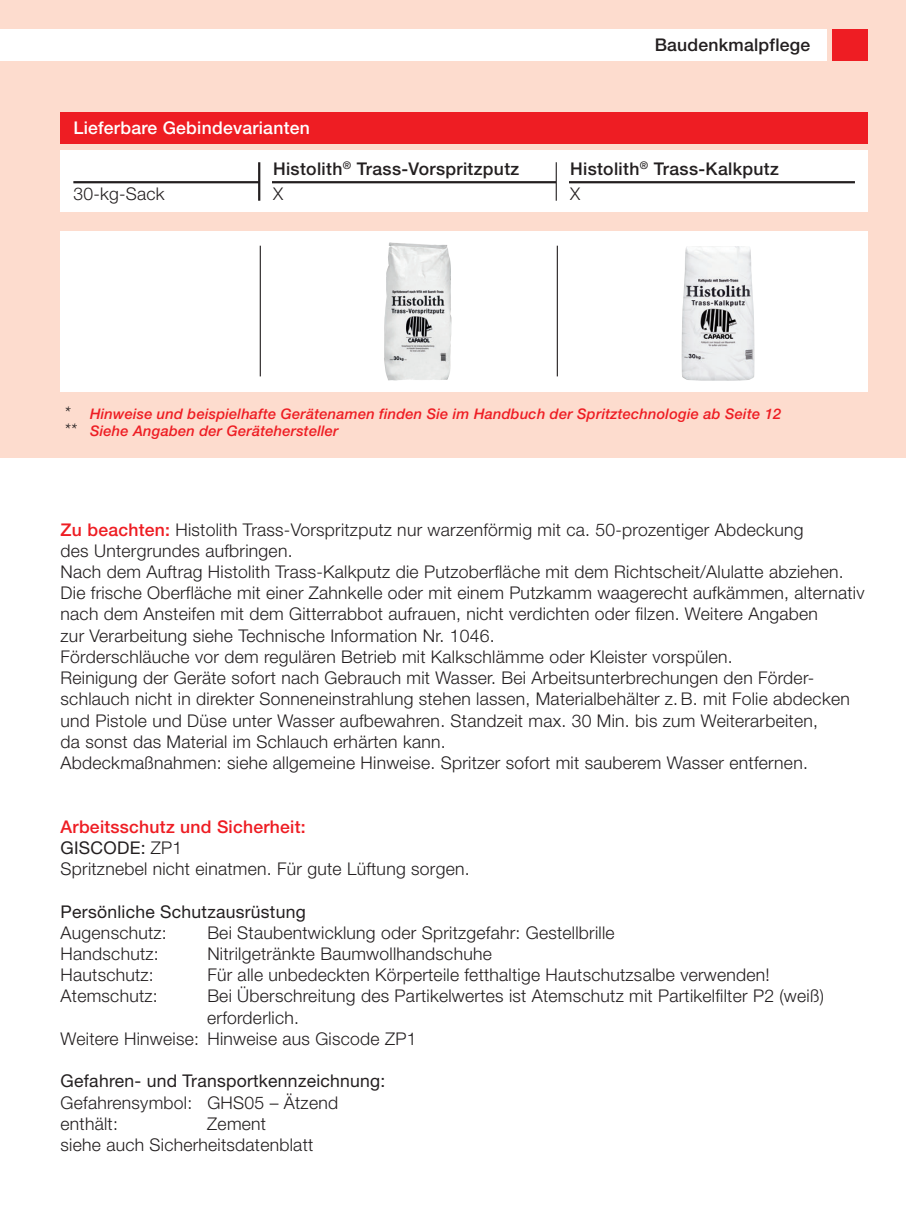
<style>
.page{position:relative;width:906px;height:1225px;background:#fff}
.page>*{position:absolute;margin:0;border:0;box-sizing:border-box;transform-origin:0 0}
.t1{font:300 17.55px/21.2px "Helvetica Neue LT";letter-spacing:.015em;color:#231f20}
.t2{font:500 17.55px/24.8px "Helvetica Neue LT";letter-spacing:.02em;color:#231f20}
.t3{font:17.55px "Helvetica Neue LT";letter-spacing:.015em;color:#231f20}
.t4{font:500 17.55px "Helvetica Neue LT";letter-spacing:.015em;color:#fff}
.t5{font:italic 500 14.62px/16.9px "Helvetica Neue LT";letter-spacing:.015em;color:#ee1d23}
.s1{font-weight:300}
.s2{font-weight:300;font-size:17.55px;color:#231f20}
.s3{font-weight:500;color:#ee1d23}
.s4{font-weight:400}
</style>
<div class="page">
<div style="left:0;top:0;width:906px;height:457px;background:#fddcce"></div>
<div style="left:0;top:29px;width:826px;height:32px;background:#fff"></div>
<div style="left:832px;top:29px;width:35px;height:32px;background:#ee1d23"></div>
<div style="left:61px;top:231px;width:806px;height:160px;background:#fff"></div>
<hr style="left:260px;top:246px;width:1px;height:130px;background:#231f20">
<img style="left:681px;top:246px;width:73px;height:135px">
<div style="left:61px;top:150px;width:806px;height:62px;background:#fff"></div>
<hr style="left:73px;top:181px;width:782px;height:2px;background:#231f20">
<div style="left:259px;top:164px;width:13px;height:36px;background:#fff"></div>
<hr style="left:258px;top:162px;width:2px;height:39px;background:#231f20">
<div style="left:61px;top:112px;width:806px;height:32px;background:#ee1d23"></div>
<hr style="left:557px;top:246px;width:1px;height:130px;background:#231f20">
<div style="left:556px;top:164px;width:13px;height:36px;background:#fff"></div>
<hr style="left:555px;top:162px;width:2px;height:39px;background:#231f20">
<img style="left:384px;top:242px;width:67px;height:138px">
<p class="t4" style="left:73px;top:122px;width:238px">Lieferbare Gebindevarianten</p>
<p class="t1" style="left:73px;top:184px;width:93px">30-kg-Sack</p>
<p class="t2" style="left:273px;top:158px;width:248px">Histolith<sup>®</sup> Trass-Vorspritzputz<br><span class="s1">X</span></p>
<p class="t2" style="left:654px;top:34px;width:157px">Baudenkmalpflege</p>
<p class="t2" style="left:570px;top:158px;width:210px">Histolith<sup>®</sup> Trass-Kalkputz<br><span class="s1">X</span></p>
<p class="t5" style="left:65px;top:406px;width:718px"><span class="s2">*</span> Hinweise und beispielhafte Gerätenamen finden Sie im Handbuch der Spritztechnologie ab Seite 12 <span class="s2">**</span> Siehe Angaben der Gerätehersteller</p>
<p class="t1" style="left:61px;top:520px;width:805px"><span class="s3">Zu beachten:</span> Histolith Trass-Vorspritzputz nur warzenförmig mit ca. 50-prozentiger Abdeckung<br>des Untergrundes aufbringen.<br>Nach dem Auftrag Histolith Trass-Kalkputz die Putzoberfläche mit dem Richtscheit/Alulatte abziehen.<br>Die frische Oberfläche mit einer Zahnkelle oder mit einem Putzkamm waagerecht aufkämmen, alternativ nach dem Ansteifen mit dem Gitterrabbot aufrauen, nicht verdichten oder filzen. Weitere Angaben<br>zur Verarbeitung siehe Technische Information Nr. 1046.<br>Förderschläuche vor dem regulären Betrieb mit Kalkschlämme oder Kleister vorspülen.<br>Reinigung der Geräte sofort nach Gebrauch mit Wasser. Bei Arbeitsunterbrechungen den Förder&shy;schlauch nicht in direkter Sonneneinstrahlung stehen lassen, Materialbehälter z. B. mit Folie abdecken und Pistole und Düse unter Wasser aufbewahren. Standzeit max. 30 Min. bis zum Weiterarbeiten,<br>da sonst das Material im Schlauch erhärten kann.<br>Abdeckmaßnahmen: siehe allgemeine Hinweise. Spritzer sofort mit sauberem Wasser entfernen.</p>
<p class="t1" style="left:61px;top:817px;width:410px"><span class="s3">Arbeitsschutz und Sicherheit:<br></span><span class="s4">GISCODE:</span> ZP1<br>Spritznebel nicht einatmen. Für gute Lüftung sorgen.</p>
<p class="t3" style="left:61px;top:905px;width:247px">Persönliche Schutzausrüstung</p>
<p class="t1" style="left:61px;top:923px;width:108px">Augenschutz:</p>
<p class="t1" style="left:207px;top:923px;width:409px">Bei Staubentwicklung oder Spritzgefahr: Gestellbrille</p>
<p class="t1" style="left:61px;top:945px;width:100px">Handschutz:</p>
<p class="t1" style="left:207px;top:945px;width:286px">Nitrilgetränkte Baumwollhandschuhe</p>
<p class="t1" style="left:61px;top:966px;width:95px">Hautschutz:</p>
<p class="t1" style="left:207px;top:966px;width:564px">Für alle unbedeckten Körperteile fetthaltige Hautschutzsalbe verwenden!</p>
<p class="t1" style="left:61px;top:987px;width:99px">Atemschutz:</p>
<p class="t1" style="left:207px;top:987px;width:618px">Bei Überschreitung des Partikelwertes ist Atemschutz mit Partikelfilter P2 (weiß)</p>
<p class="t1" style="left:207px;top:1008px;width:93px">erforderlich.</p>
<p class="t1" style="left:61px;top:1029px;width:357px">Weitere Hinweise: Hinweise aus Giscode ZP1</p>
<p class="t3" style="left:61px;top:1074px;width:326px">Gefahren- und Transportkennzeichnung:</p>
<p class="t1" style="left:61px;top:1093px;width:279px">Gefahrensymbol: GHS05 – Ätzend enthält:</p>
<p class="t1" style="left:61px;top:1114px;width:254px;text-indent:147px">Zement<br>siehe auch Sicherheitsdatenblatt</p>
</div>
